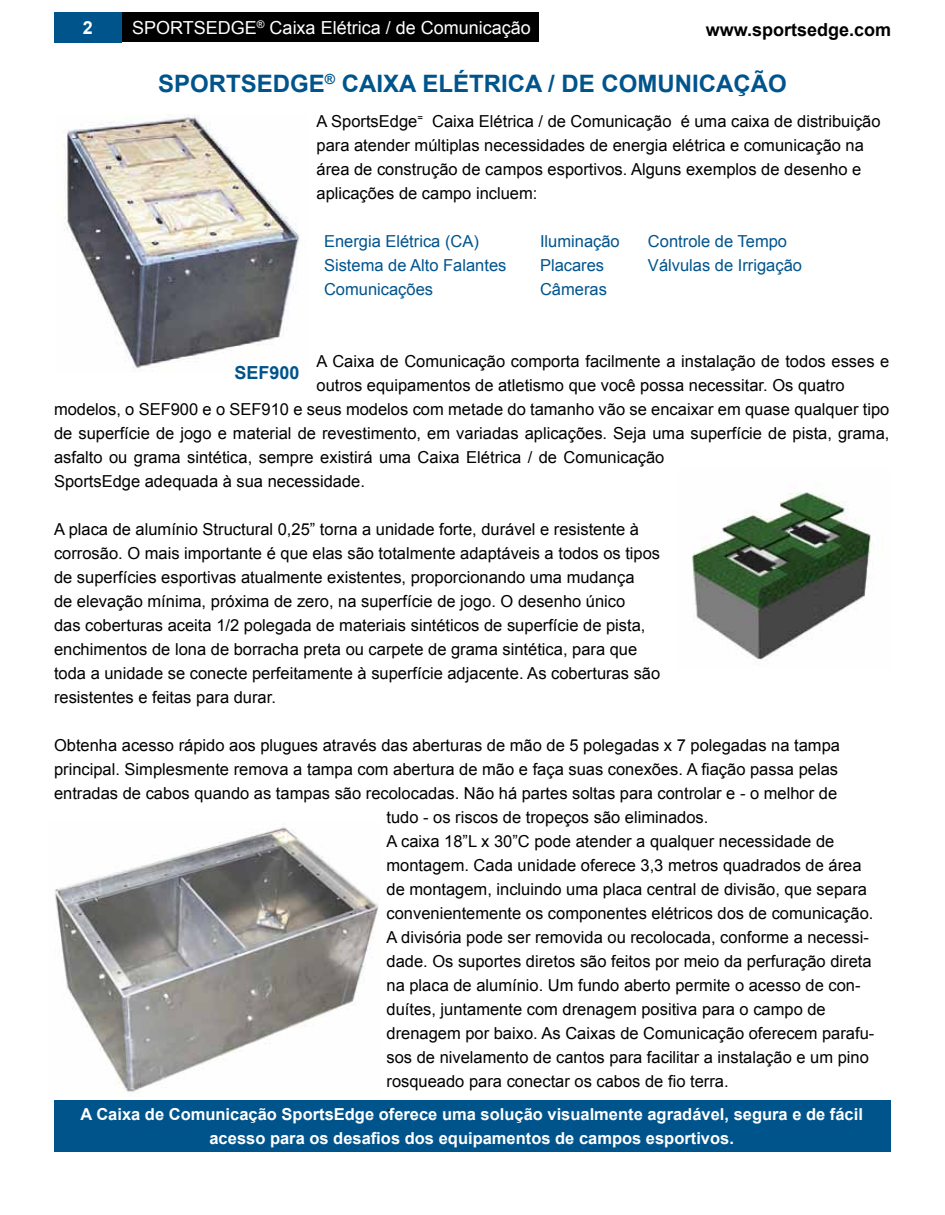
<style>
.page{position:relative;width:945px;height:1215px;background:#fff}
.page>*{position:absolute;margin:0;border:0;box-sizing:border-box;transform-origin:0 0}
.t1{font:700 24px "Arial";color:#00548c}
.t2{font:18px "Arial";color:#fff}
.t3{font:700 18px "Arial";color:#000}
.t4{font:700 18px "Arial";color:#00548c}
.t5{font:700 18px "Arial";color:#fff}
.t6{font:16.5px/24px "Arial";color:#000}
.t7{font:700 16.5px/24px "Arial";color:#fff;text-align:center}
.t8{font:16.5px "Arial";color:#00548c}
</style>
<div class="page">
<div style="left:54px;top:1101px;width:837px;height:51px;background:#00548c"></div>
<img style="left:64px;top:115px;width:236px;height:257px">
<div style="left:111px;top:13px;width:428px;height:29px;background:#000"></div>
<div style="left:54px;top:13px;width:68px;height:30px;background:#00548c"></div>
<img style="left:55px;top:827px;width:324px;height:265px">
<img style="left:692px;top:484px;width:180px;height:178px">
<p class="t5" style="left:83px;top:16px;width:12px">2</p>
<p class="t2" style="left:132px;top:16px;width:400px">SPORTSEDGE<sup>®</sup> Caixa Elétrica / de Comunicação</p>
<h1 class="t1" style="left:158px;top:68px;width:630px">SPORTSEDGE<sup>®</sup> CAIXA ELÉTRICA / DE COMUNICAÇÃO</h1>
<p class="t6" style="left:316px;top:109px;width:566px">A SportsEdge<sup>=</sup> Caixa Elétrica / de Comunicação é uma caixa de distribuição para atender múltiplas necessidades de energia elétrica e comunicação na área de construção de campos esportivos. Alguns exemplos de desenho e aplicações de campo incluem:</p>
<p class="t8" style="left:324px;top:230px;width:156px">Energia Elétrica (CA)</p>
<p class="t8" style="left:540px;top:230px;width:81px">Iluminação</p>
<p class="t8" style="left:648px;top:230px;width:141px">Controle de Tempo</p>
<p class="t8" style="left:324px;top:254px;width:184px">Sistema de Alto Falantes</p>
<p class="t8" style="left:540px;top:254px;width:66px">Placares</p>
<p class="t8" style="left:648px;top:254px;width:156px">Válvulas de Irrigação</p>
<p class="t8" style="left:324px;top:278px;width:111px">Comunicações</p>
<p class="t8" style="left:540px;top:278px;width:68px">Câmeras</p>
<p class="t3" style="left:706px;top:18px;width:187px">www.sportsedge.com</p>
<p class="t6" style="left:317px;top:349px;width:574px">A Caixa de Comunicação comporta facilmente a instalação de todos esses e</p>
<p class="t6" style="left:317px;top:373px;width:530px">outros equipamentos de atletismo que você possa necessitar. Os quatro</p>
<p class="t6" style="left:54px;top:397px;width:837px">modelos, o SEF900 e o SEF910 e seus modelos com metade do tamanho vão se encaixar em quase qualquer tipo</p>
<p class="t6" style="left:54px;top:421px;width:837px">de superfície de jogo e material de revestimento, em variadas aplicações. Seja uma superfície de pista, grama,</p>
<p class="t6" style="left:54px;top:445px;width:612px">asfalto ou grama sintética, sempre existirá uma Caixa Elétrica / de Comunicação</p>
<p class="t6" style="left:54px;top:469px;width:312px">SportsEdge adequada à sua necessidade.</p>
<p class="t6" style="left:54px;top:517px;width:608px">A placa de alumínio Structural 0,25” torna a unidade forte, durável e resistente à corrosão. O mais importante é que elas são totalmente adaptáveis a todos os tipos de superfícies esportivas atualmente existentes, proporcionando uma mudança<br>de elevação mínima, próxima de zero, na superfície de jogo. O desenho único<br>das coberturas aceita 1/2 polegada de materiais sintéticos de superfície de pista, enchimentos de lona de borracha preta ou carpete de grama sintética, para que toda a unidade se conecte perfeitamente à superfície adjacente. As coberturas são resistentes e feitas para durar.</p>
<p class="t6" style="left:54px;top:733px;width:788px">Obtenha acesso rápido aos plugues através das aberturas de mão de 5 polegadas x 7 polegadas na tampa</p>
<p class="t6" style="left:54px;top:757px;width:786px">principal. Simplesmente remova a tampa com abertura de mão e faça suas conexões. A fiação passa pelas</p>
<p class="t6" style="left:54px;top:781px;width:785px">entradas de cabos quando as tampas são recolocadas. Não há partes soltas para controlar e - o melhor de</p>
<p class="t6" style="left:387px;top:805px;width:323px">tudo - os riscos de tropeços são eliminados.</p>
<p class="t6" style="left:387px;top:829px;width:449px">A caixa 18”L x 30”C pode atender a qualquer necessidade de</p>
<p class="t6" style="left:387px;top:853px;width:477px">montagem. Cada unidade oferece 3,3 metros quadrados de área</p>
<p class="t6" style="left:387px;top:877px;width:482px">de montagem, incluindo uma placa central de divisão, que separa</p>
<p class="t6" style="left:387px;top:901px;width:488px">convenientemente os componentes elétricos dos de comunicação.</p>
<p class="t6" style="left:387px;top:925px;width:484px">A divisória pode ser removida ou recolocada, conforme a necessi-</p>
<p class="t6" style="left:387px;top:949px;width:487px">dade. Os suportes diretos são feitos por meio da perfuração direta</p>
<p class="t6" style="left:387px;top:973px;width:476px">na placa de alumínio. Um fundo aberto permite o acesso de con-</p>
<p class="t6" style="left:387px;top:997px;width:441px">duítes, juntamente com drenagem positiva para o campo de</p>
<p class="t6" style="left:387px;top:1021px;width:489px">drenagem por baixo. As Caixas de Comunicação oferecem parafu-</p>
<p class="t6" style="left:387px;top:1045px;width:484px">sos de nivelamento de cantos para facilitar a instalação e um pino</p>
<p class="t6" style="left:387px;top:1069px;width:344px">rosqueado para conectar os cabos de fio terra.</p>
<p class="t6" style="left:387px;top:1093px;width:6px">.</p>
<p class="t4" style="left:235px;top:360px;width:67px">SEF900</p>
<p class="t7" style="left:80px;top:1103px;width:784px">A Caixa de Comunicação SportsEdge oferece uma solução visualmente agradável, segura e de fácil acesso para os desafios dos equipamentos de campos esportivos.</p>
</div>
